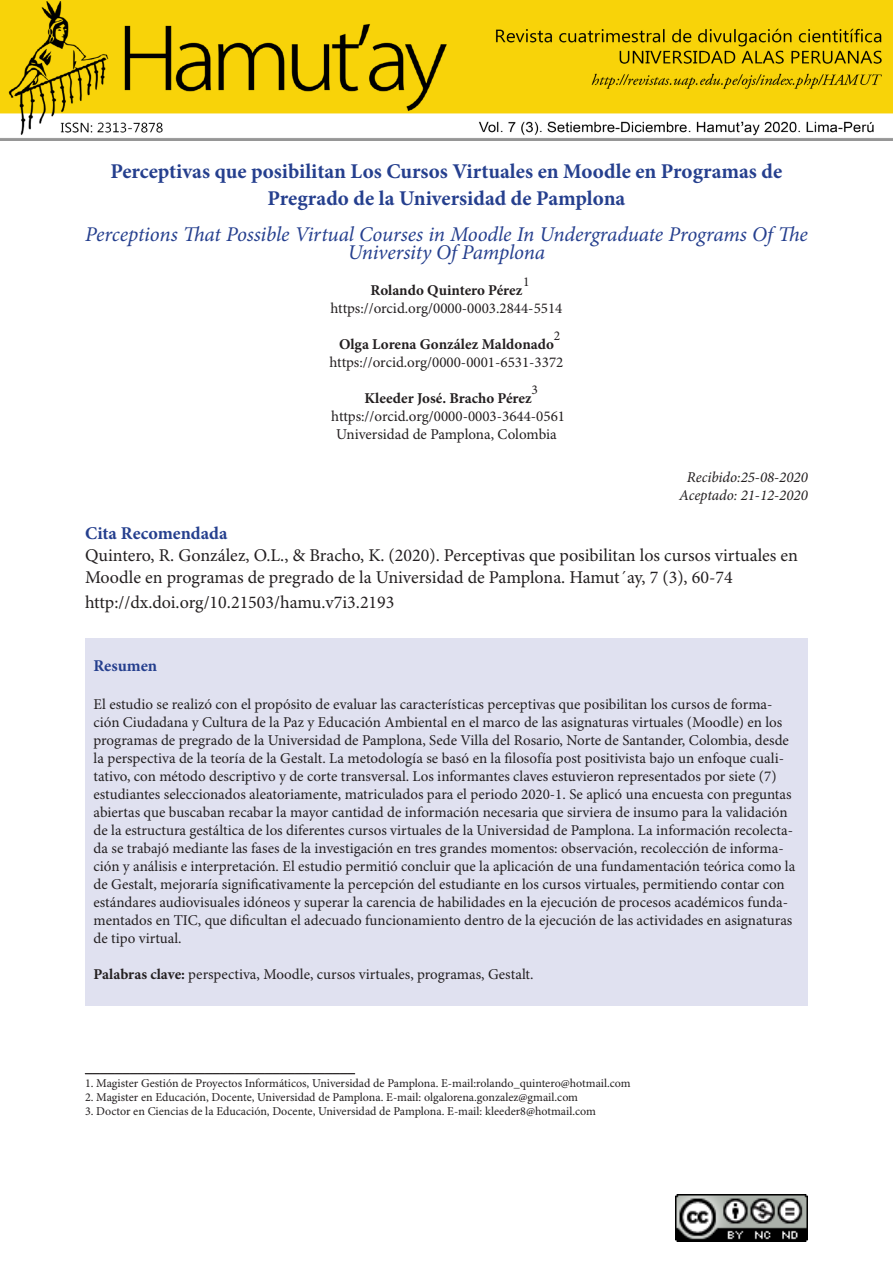
<style>
.page{position:relative;width:893px;height:1263px;background:#fff}
.page>*{position:absolute;margin:0;border:0;box-sizing:border-box;transform-origin:0 0}
.t1{font:700 21px "Minion Pro";color:#253f8e}
.t2{font:italic 21px/18px "Minion Pro";letter-spacing:-.01em;color:#253f8e;text-align:center}
.t3{font:18px/21.6px "Minion Pro";color:#231f20}
.t4{font:700 18px "Minion Pro";color:#253f8e}
.t5{font:700 16.5px "Minion Pro";color:#253f8e}
.t6{font:15px/18px "Minion Pro";color:#231f20}
.t7{font:700 15px "Minion Pro";color:#231f20}
.t8{font:italic 15px "Minion Pro";letter-spacing:-.005em;color:#231f20}
.t9{font:13.5px "Minion Pro";color:#231f20}
.t10{font:12px "Minion Pro";color:#231f20}
.s1{font-weight:700}
</style>
<div class="page">
<img style="left:676px;top:1195px;width:132px;height:46px">
<img style="left:0;top:0;width:893px;height:140px">
<hr style="left:85px;top:1073px;width:270px;height:1px;background:#231f20">
<div style="left:85px;top:638px;width:723px;height:367px;background:#e0e1f0"></div>
<p class="t1" style="left:111px;top:156px;width:673px">Perceptivas que posibilitan Los Cursos Virtuales en Moodle en Programas de</p>
<p class="t1" style="left:268px;top:183px;width:359px">Pregrado de la Universidad de Pamplona</p>
<p class="t2" style="left:85px;top:225px;width:724px">Perceptions That Possible Virtual Courses in Moodle In Undergraduate Programs Of The<br>University Of Pamplona</p>
<p class="t7" style="left:371px;top:279px;width:153px">Rolando Quintero Pérez</p>
<p class="t6" style="left:331px;top:299px;width:233px">https://orcid.org/0000-0003.2844-5514</p>
<p class="t7" style="left:339px;top:333px;width:216px">Olga Lorena González Maldonado</p>
<p class="t6" style="left:330px;top:353px;width:235px">https://orcid.org/0000-0001-6531-3372</p>
<p class="t7" style="left:364px;top:387px;width:169px">Kleeder José. Bracho Pérez</p>
<p class="t6" style="left:331px;top:407px;width:235px">https://orcid.org/0000-0003-3644-0561</p>
<p class="t6" style="left:336px;top:425px;width:222px">Universidad de Pamplona, Colombia</p>
<p class="t8" style="left:687px;top:467px;width:123px">Recibido:25-08-2020</p>
<p class="t8" style="left:679px;top:485px;width:130px">Aceptado: 21-12-2020</p>
<p class="t4" style="left:85px;top:521px;width:144px">Cita Recomendada</p>
<p class="t3" style="left:85px;top:545px;width:714px">Quintero, R. González, O.L., &amp; Bracho, K. (2020). Perceptivas que posibilitan los cursos virtuales en<br>Moodle en programas de pregrado de la Universidad de Pamplona. Hamut´ay, 7 (3), 60-74</p>
<p class="t3" style="left:85px;top:592px;width:311px">http://dx.doi.org/10.21503/hamu.v7i3.2193</p>
<p class="t9" style="left:523px;top:274px;width:8px">1</p>
<p class="t9" style="left:554px;top:328px;width:8px">2</p>
<p class="t9" style="left:531px;top:381px;width:8px">3</p>
<p class="t5" style="left:94px;top:654px;width:65px">Resumen</p>
<p class="t6" style="left:94px;top:695px;width:703px">El estudio se realizó con el propósito de evaluar las características perceptivas que posibilitan los cursos de forma&shy;ción Ciudadana y Cultura de la Paz y Educación Ambiental en el marco de las asignaturas virtuales (Moodle) en los programas de pregrado de la Universidad de Pamplona, Sede Villa del Rosario, Norte de Santander, Colombia, desde la perspectiva de la teoría de la Gestalt. La metodología se basó en la filosofía post positivista bajo un enfoque cuali&shy;tativo, con método descriptivo y de corte transversal. Los informantes claves estuvieron representados por siete (7) estudiantes seleccionados aleatoriamente, matriculados para el periodo 2020-1. Se aplicó una encuesta con preguntas abiertas que buscaban recabar la mayor cantidad de información necesaria que sirviera de insumo para la validación de la estructura gestáltica de los diferentes cursos virtuales de la Universidad de Pamplona. La información recolecta&shy;da se trabajó mediante las fases de la investigación en tres grandes momentos: observación, recolección de informa&shy;ción y análisis e interpretación. El estudio permitió concluir que la aplicación de una fundamentación teórica como la de Gestalt, mejoraría significativamente la percepción del estudiante en los cursos virtuales, permitiendo contar con estándares audiovisuales idóneos y superar la carencia de habilidades en la ejecución de procesos académicos funda&shy;mentados en TIC, que dificultan el adecuado funcionamiento dentro de la ejecución de las actividades en asignaturas de tipo virtual.</p>
<p class="t6" style="left:94px;top:965px;width:442px"><span class="s1">Palabras clave:</span> perspectiva, Moodle, cursos virtuales, programas, Gestalt.</p>
<p class="t7" style="left:85px;top:1057px;width:271px">____________________________________</p>
<p class="t10" style="left:85px;top:1076px;width:547px">1. Magister Gestión de Proyectos Informáticos, Universidad de Pamplona. E-mail:rolando_quintero@hotmail.com</p>
<p class="t10" style="left:85px;top:1090px;width:495px">2. Magister en Educación, Docente, Universidad de Pamplona. E-mail: olgalorena.gonzalez@gmail.com</p>
<p class="t10" style="left:85px;top:1104px;width:512px">3. Doctor en Ciencias de la Educación, Docente, Universidad de Pamplona. E-mail: kleeder8@hotmail.com</p>
</div>
